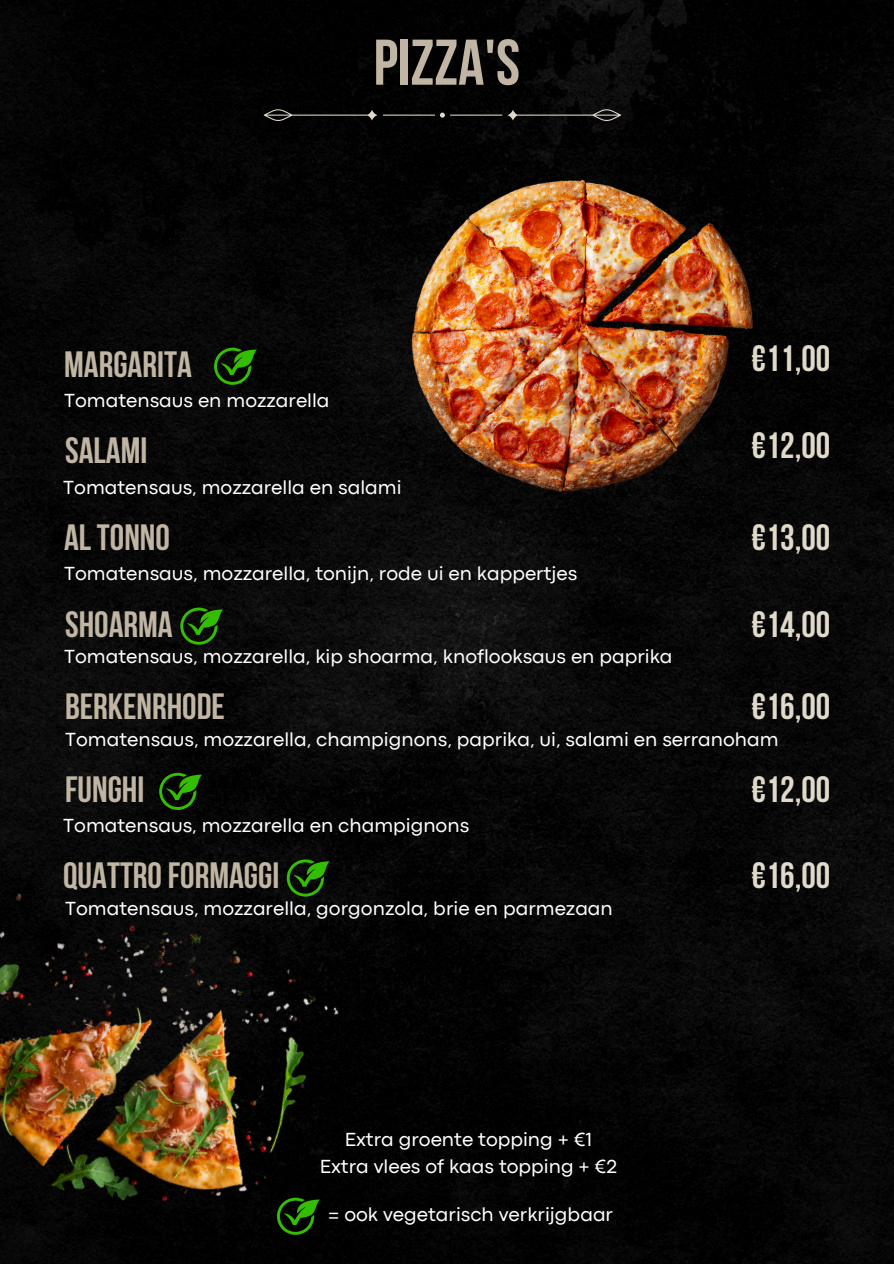
<style>
.page{position:relative;width:894px;height:1264px;background:#fff}
.page>*{position:absolute;margin:0;border:0;box-sizing:border-box;transform-origin:0 0}
.t1{font:700 64.35px "Bebas Neue";color:#c1b6a4}
.t2{font:700 36.45px "Bebas Neue";color:#c1b6a4}
.t3{font:700 36.45px "Bebas Neue";color:#e1daca}
.t4{font:19.8px "Codec Pro";color:#fff}
</style>
<div class="page">
<img style="left:0;top:0;width:893px;height:1263px">
<svg style="left:264px;top:109px;width:356px;height:12px;background:#201f1d"></svg>
<svg style="left:214px;top:348px;width:43px;height:37px;background:#164904"></svg>
<svg style="left:180px;top:607px;width:43px;height:37px;background:#184a06"></svg>
<svg style="left:159px;top:772px;width:43px;height:25px"></svg>
<img style="left:381px;top:139px;width:512px;height:382px">
<img style="left:0;top:797px;width:501px;height:466px">
<p class="t1" style="left:373px;top:36px;width:148px">PIZZA'S</p>
<h1 class="t2" style="left:64px;top:349px;width:129px">MARGARITA</h1>
<p class="t4" style="left:64px;top:393px;width:267px">Tomatensaus en mozzarella</p>
<p class="t2" style="left:65px;top:436px;width:84px">SALAMI</p>
<p class="t4" style="left:63px;top:480px;width:340px">Tomatensaus, mozzarella en salami</p>
<p class="t2" style="left:64px;top:522px;width:107px">ALTONNO</p>
<p class="t4" style="left:64px;top:566px;width:514px">Tomatensaus, mozzarella, tonijn, rode ui en kappertjes</p>
<p class="t2" style="left:65px;top:609px;width:109px">SHOARMA</p>
<p class="t4" style="left:64px;top:649px;width:609px">Tomatensaus, mozzarella, kip shoarma, knoflooksaus en paprika</p>
<p class="t3" style="left:751px;top:343px;width:80px">€11,00</p>
<p class="t3" style="left:751px;top:430px;width:80px">€12,00</p>
<p class="t3" style="left:751px;top:522px;width:80px">€13,00</p>
<p class="t3" style="left:751px;top:609px;width:80px">€14,00</p>
<p class="t3" style="left:751px;top:691px;width:80px">€16,00</p>
<p class="t4" style="left:65px;top:732px;width:715px">Tomatensaus, mozzarella, champignons, paprika, ui, salami en serranoham</p>
<p class="t2" style="left:65px;top:691px;width:161px">BERKENRHODE</p>
<p class="t2" style="left:65px;top:774px;width:81px">FUNGHI</p>
<p class="t4" style="left:63px;top:818px;width:407px">Tomatensaus, mozzarella en champignons</p>
<p class="t2" style="left:63px;top:861px;width:217px">QUATTROFORMAGGI</p>
<p class="t4" style="left:65px;top:901px;width:549px">Tomatensaus, mozzarella, gorgonzola, brie en parmezaan</p>
<p class="t4" style="left:344px;top:1132px;width:249px">Extra groente topping + €1</p>
<p class="t4" style="left:319px;top:1159px;width:299px">Extra vlees of kaas topping + €2</p>
<p class="t4" style="left:328px;top:1206px;width:286px">= ook vegetarisch verkrijgbaar</p>
<p class="t3" style="left:751px;top:774px;width:80px">€12,00</p>
<p class="t3" style="left:751px;top:861px;width:80px">€16,00</p>
</div>
